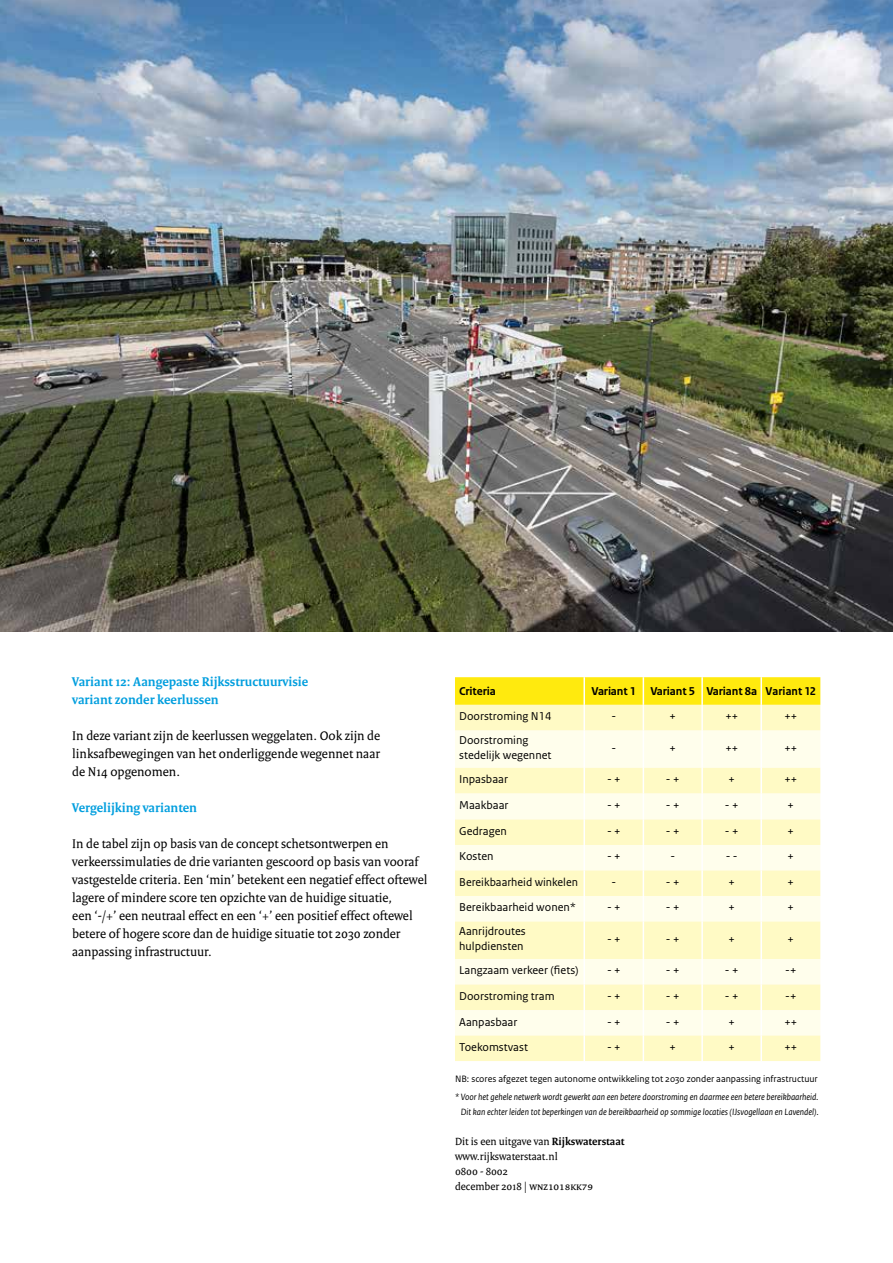
<style>
.page{position:relative;width:893px;height:1263px;background:#fff}
.page>*{position:absolute;margin:0;border:0;box-sizing:border-box;transform-origin:0 0}
.t1{font:13.5px/18px "Rijksoverheid Serif";color:#000;text-align:justify}
.t2{font:700 13.5px/18px "Rijksoverheid Serif";color:#009ede}
._32_RO_Tabel_Broodte{font:12px/15px "Rijksoverheid Sans Text";color:#000}
._30_RO_Tabel_Kop{font:700 12px "Rijksoverheid Sans Text";letter-spacing:-.01em;color:#000}
._19_RO_Afzender_Broo{font:11.25px/15px "Rijksoverheid Serif";color:#000}
._15_RO_Fotocredit{font:9.75px "Rijksoverheid Sans Text";color:#000}
._15_RO_Fotocredit-2{font:italic 9.6px/15px "Rijksoverheid Sans Text";color:#000;text-align:right}
.s1{font-weight:700}
</style>
<div class="page">
<svg style="left:455px;top:730px;width:365px;height:331px;background:#fffbd8"></svg>
<img style="left:0;top:0;width:893px;height:631px">
<svg style="left:455px;top:677px;width:365px;height:53px;background:#fff167"></svg>
<hr style="left:701px;top:705px;width:2px;height:25px;background:#fff">
<hr style="left:583px;top:730px;width:2px;height:38px;background:#fff">
<hr style="left:643px;top:730px;width:1px;height:38px;background:#fff">
<hr style="left:701px;top:730px;width:2px;height:38px;background:#fff">
<hr style="left:583px;top:768px;width:2px;height:25px;background:#fff">
<hr style="left:701px;top:768px;width:2px;height:25px;background:#fff">
<hr style="left:583px;top:793px;width:2px;height:26px;background:#fff">
<hr style="left:701px;top:793px;width:2px;height:26px;background:#fff">
<hr style="left:583px;top:819px;width:2px;height:26px;background:#fff">
<hr style="left:701px;top:819px;width:2px;height:26px;background:#fff">
<hr style="left:583px;top:845px;width:2px;height:25px;background:#fff">
<hr style="left:701px;top:845px;width:2px;height:25px;background:#fff">
<hr style="left:583px;top:870px;width:2px;height:26px;background:#fff">
<hr style="left:701px;top:870px;width:2px;height:26px;background:#fff">
<hr style="left:583px;top:896px;width:2px;height:25px;background:#fff">
<svg style="left:643px;top:768px;width:1px;height:153px"></svg>
<hr style="left:701px;top:896px;width:2px;height:25px;background:#fff">
<hr style="left:583px;top:921px;width:2px;height:38px;background:#fff">
<hr style="left:643px;top:921px;width:1px;height:38px;background:#fff">
<hr style="left:701px;top:921px;width:2px;height:38px;background:#fff">
<hr style="left:583px;top:959px;width:2px;height:25px;background:#fff">
<hr style="left:701px;top:959px;width:2px;height:25px;background:#fff">
<hr style="left:583px;top:984px;width:2px;height:26px;background:#fff">
<hr style="left:701px;top:984px;width:2px;height:26px;background:#fff">
<hr style="left:583px;top:1010px;width:2px;height:25px;background:#fff">
<hr style="left:701px;top:1010px;width:2px;height:25px;background:#fff">
<hr style="left:583px;top:1035px;width:2px;height:26px;background:#fff">
<svg style="left:643px;top:959px;width:1px;height:102px"></svg>
<hr style="left:701px;top:1035px;width:2px;height:26px;background:#fff">
<hr style="left:760px;top:677px;width:2px;height:28px;background:#fff">
<hr style="left:760px;top:705px;width:2px;height:25px;background:#fff">
<hr style="left:760px;top:730px;width:2px;height:38px;background:#fff">
<hr style="left:760px;top:768px;width:2px;height:25px;background:#fff">
<hr style="left:760px;top:793px;width:2px;height:26px;background:#fff">
<hr style="left:760px;top:819px;width:2px;height:26px;background:#fff">
<hr style="left:760px;top:845px;width:2px;height:25px;background:#fff">
<hr style="left:760px;top:870px;width:2px;height:26px;background:#fff">
<hr style="left:760px;top:896px;width:2px;height:25px;background:#fff">
<hr style="left:760px;top:921px;width:2px;height:38px;background:#fff">
<hr style="left:760px;top:959px;width:2px;height:25px;background:#fff">
<hr style="left:760px;top:984px;width:2px;height:26px;background:#fff">
<hr style="left:760px;top:1010px;width:2px;height:25px;background:#fff">
<hr style="left:760px;top:1035px;width:2px;height:26px;background:#fff">
<p class="t2" style="left:72px;top:672px;width:237px">Variant 12: Aangepaste Rijksstructuurvisie variant zonder keerlussen</p>
<p class="t1" style="left:72px;top:726px;width:309px">In deze variant zijn de keerlussen weggelaten. Ook zijn de linksafbewegingen van het onderliggende wegennet naar de N14 opgenomen.</p>
<p class="t2" style="left:72px;top:798px;width:126px">Vergelijking varianten</p>
<p class="t1" style="left:72px;top:834px;width:357px;text-align:left">In de tabel zijn op basis van de concept schetsontwerpen en verkeerssimulaties de drie varianten gescoord op basis van vooraf vastgestelde criteria. Een ‘min’ betekent een negatief effect oftewel lagere of mindere score ten opzichte van de huidige situatie,<br>een ‘-/+’ een neutraal effect en een ‘+’ een positief effect oftewel betere of hogere score dan de huidige situatie tot 2030 zonder aanpassing infrastructuur.</p>
<p class="_30_RO_Tabel_Kop" style="left:459px;top:684px;width:38px">Criteria</p>
<p class="_30_RO_Tabel_Kop" style="left:591px;top:684px;width:46px">Variant 1</p>
<p class="_30_RO_Tabel_Kop" style="left:650px;top:684px;width:46px">Variant 5</p>
<p class="_30_RO_Tabel_Kop" style="left:706px;top:684px;width:52px">Variant 8a</p>
<p class="_30_RO_Tabel_Kop" style="left:766px;top:684px;width:52px">Variant 12</p>
<p class="_32_RO_Tabel_Broodte" style="left:459px;top:709px;width:94px">Doorstroming N14</p>
<p class="_32_RO_Tabel_Broodte" style="left:611px;top:709px;width:6px">-</p>
<p class="_32_RO_Tabel_Broodte" style="left:670px;top:709px;width:8px">+</p>
<p class="_32_RO_Tabel_Broodte" style="left:725px;top:709px;width:14px">++</p>
<p class="_32_RO_Tabel_Broodte" style="left:784px;top:709px;width:14px">++</p>
<p class="_32_RO_Tabel_Broodte" style="left:459px;top:733px;width:94px">Doorstroming stedelijk wegennet</p>
<p class="_32_RO_Tabel_Broodte" style="left:611px;top:741px;width:6px">-</p>
<p class="_32_RO_Tabel_Broodte" style="left:670px;top:741px;width:8px">+</p>
<p class="_32_RO_Tabel_Broodte" style="left:725px;top:741px;width:14px">++</p>
<p class="_32_RO_Tabel_Broodte" style="left:784px;top:741px;width:14px">++</p>
<p class="_32_RO_Tabel_Broodte" style="left:459px;top:772px;width:50px">Inpasbaar</p>
<p class="_32_RO_Tabel_Broodte" style="left:607px;top:772px;width:15px">- +</p>
<p class="_32_RO_Tabel_Broodte" style="left:666px;top:772px;width:15px">- +</p>
<p class="_32_RO_Tabel_Broodte" style="left:728px;top:772px;width:8px">+</p>
<p class="_32_RO_Tabel_Broodte" style="left:784px;top:772px;width:14px">++</p>
<p class="_32_RO_Tabel_Broodte" style="left:459px;top:798px;width:51px">Maakbaar</p>
<p class="_32_RO_Tabel_Broodte" style="left:607px;top:798px;width:15px">- +</p>
<p class="_32_RO_Tabel_Broodte" style="left:666px;top:798px;width:15px">- +</p>
<p class="_32_RO_Tabel_Broodte" style="left:725px;top:798px;width:15px">- +</p>
<p class="_32_RO_Tabel_Broodte" style="left:788px;top:798px;width:8px">+</p>
<p class="_32_RO_Tabel_Broodte" style="left:459px;top:824px;width:49px">Gedragen</p>
<p class="_32_RO_Tabel_Broodte" style="left:607px;top:824px;width:15px">- +</p>
<p class="_32_RO_Tabel_Broodte" style="left:666px;top:824px;width:15px">- +</p>
<p class="_32_RO_Tabel_Broodte" style="left:725px;top:824px;width:15px">- +</p>
<p class="_32_RO_Tabel_Broodte" style="left:788px;top:824px;width:8px">+</p>
<p class="_32_RO_Tabel_Broodte" style="left:459px;top:849px;width:36px">Kosten</p>
<p class="_32_RO_Tabel_Broodte" style="left:607px;top:849px;width:15px">- +</p>
<p class="_32_RO_Tabel_Broodte" style="left:670px;top:849px;width:6px">-</p>
<p class="_32_RO_Tabel_Broodte" style="left:726px;top:849px;width:13px">- -</p>
<p class="_32_RO_Tabel_Broodte" style="left:788px;top:849px;width:8px">+</p>
<p class="_32_RO_Tabel_Broodte" style="left:459px;top:875px;width:120px">Bereikbaarheid winkelen</p>
<p class="_32_RO_Tabel_Broodte" style="left:611px;top:875px;width:6px">-</p>
<p class="_32_RO_Tabel_Broodte" style="left:666px;top:875px;width:15px">- +</p>
<p class="_32_RO_Tabel_Broodte" style="left:728px;top:875px;width:8px">+</p>
<p class="_32_RO_Tabel_Broodte" style="left:788px;top:875px;width:8px">+</p>
<p class="_32_RO_Tabel_Broodte" style="left:459px;top:900px;width:119px">Bereikbaarheid wonen*</p>
<p class="_32_RO_Tabel_Broodte" style="left:607px;top:900px;width:15px">- +</p>
<p class="_32_RO_Tabel_Broodte" style="left:666px;top:900px;width:15px">- +</p>
<p class="_32_RO_Tabel_Broodte" style="left:728px;top:900px;width:8px">+</p>
<p class="_32_RO_Tabel_Broodte" style="left:788px;top:900px;width:8px">+</p>
<p class="_32_RO_Tabel_Broodte" style="left:459px;top:924px;width:68px">Aanrijdroutes hulpdiensten</p>
<p class="_32_RO_Tabel_Broodte" style="left:607px;top:932px;width:15px">- +</p>
<p class="_32_RO_Tabel_Broodte" style="left:666px;top:932px;width:15px">- +</p>
<p class="_32_RO_Tabel_Broodte" style="left:728px;top:932px;width:8px">+</p>
<p class="_32_RO_Tabel_Broodte" style="left:788px;top:932px;width:8px">+</p>
<p class="_32_RO_Tabel_Broodte" style="left:459px;top:963px;width:121px">Langzaam verkeer (fiets)</p>
<p class="_32_RO_Tabel_Broodte" style="left:607px;top:963px;width:15px">- +</p>
<p class="_32_RO_Tabel_Broodte" style="left:666px;top:963px;width:15px">- +</p>
<p class="_32_RO_Tabel_Broodte" style="left:725px;top:963px;width:15px">- +</p>
<p class="_32_RO_Tabel_Broodte" style="left:785px;top:963px;width:13px">-+</p>
<p class="_32_RO_Tabel_Broodte" style="left:459px;top:989px;width:97px">Doorstroming tram</p>
<p class="_32_RO_Tabel_Broodte" style="left:607px;top:989px;width:15px">- +</p>
<p class="_32_RO_Tabel_Broodte" style="left:666px;top:989px;width:15px">- +</p>
<p class="_32_RO_Tabel_Broodte" style="left:725px;top:989px;width:15px">- +</p>
<p class="_32_RO_Tabel_Broodte" style="left:785px;top:989px;width:13px">-+</p>
<p class="_32_RO_Tabel_Broodte" style="left:459px;top:1014px;width:60px">Aanpasbaar</p>
<p class="_32_RO_Tabel_Broodte" style="left:607px;top:1014px;width:15px">- +</p>
<p class="_32_RO_Tabel_Broodte" style="left:666px;top:1014px;width:15px">- +</p>
<p class="_32_RO_Tabel_Broodte" style="left:728px;top:1014px;width:8px">+</p>
<p class="_32_RO_Tabel_Broodte" style="left:784px;top:1014px;width:14px">++</p>
<p class="_32_RO_Tabel_Broodte" style="left:459px;top:1040px;width:70px">Toekomstvast</p>
<p class="_32_RO_Tabel_Broodte" style="left:607px;top:1040px;width:15px">- +</p>
<p class="_32_RO_Tabel_Broodte" style="left:670px;top:1040px;width:8px">+</p>
<p class="_32_RO_Tabel_Broodte" style="left:728px;top:1040px;width:8px">+</p>
<p class="_32_RO_Tabel_Broodte" style="left:784px;top:1040px;width:14px">++</p>
<p class="_15_RO_Fotocredit" style="left:455px;top:1073px;width:364px">NB: scores afgezet tegen autonome ontwikkeling tot 2030 zonder aanpassing infrastructuur</p>
<p class="_15_RO_Fotocredit-2" style="left:455px;top:1089px;width:365px">* Voor het gehele netwerk wordt gewerkt aan een betere doorstroming en daarmee een betere bereikbaarheid.<br>Dit kan echter leiden tot beperkingen van de bereikbaarheid op sommige locaties (IJsvogellaan en Lavendel).</p>
<p class="_19_RO_Afzender_Broo" style="left:455px;top:1134px;width:171px">Dit is een uitgave van <span class="s1">Rijkswaterstaat </span>www.rijkswaterstaat.nl<br>0800 - 8002<br>december 2018 | wnz1018kk79</p>
</div>
